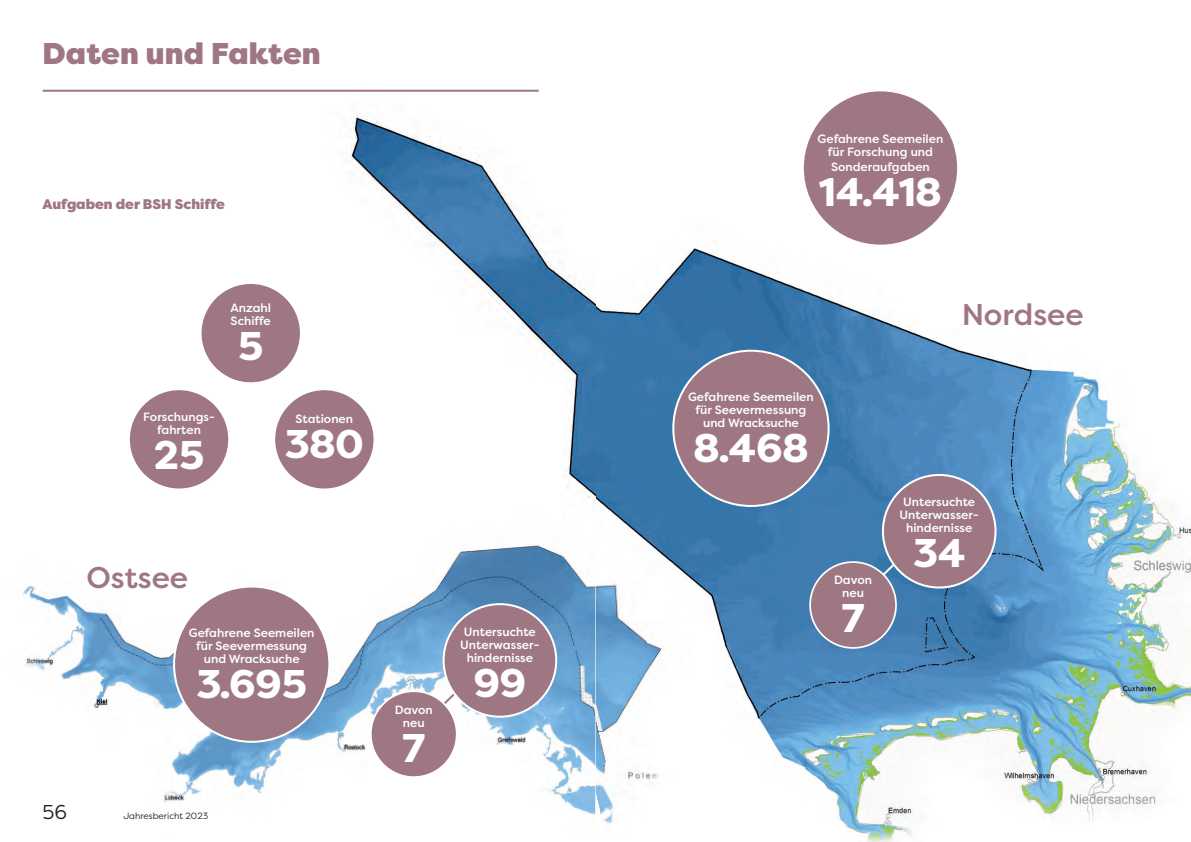
<style>
.page{position:relative;width:1191px;height:842px;background:#fff}
.page>*{position:absolute;margin:0;border:0;box-sizing:border-box;transform-origin:0 0}
.t1{font:800 40px "Filson Pro";letter-spacing:-.02em;color:#fff}
.t2{font:900 30px "Filson Pro";letter-spacing:.005em;color:#9e7783}
.t3{font:500 30px "Filson Pro";color:#9e7783}
.t4{font:20px "Filson Pro";color:#231f20}
.t5{font:900 14px "Filson Pro";color:#9e7783}
.t6{font:500 12px/13px "Filson Pro";color:#fff;text-align:center}
.t7{font:9px "Filson Pro";color:#231f20}
</style>
<div class="page">
<img style="left:194px;top:89px;width:997px;height:753px">
<img style="left:22px;top:500px;width:668px;height:336px">
<div style="left:129px;top:389px;width:100px;height:100px;background:#9e7783;border-radius:50%"></div>
<div style="left:128px;top:388px;width:102px;height:102px;border:2px solid #fff;border-radius:50%"></div>
<div style="left:274px;top:389px;width:100px;height:100px;background:#9e7783;border-radius:50%"></div>
<div style="left:273px;top:388px;width:102px;height:102px;border:2px solid #fff;border-radius:50%"></div>
<div style="left:201px;top:283px;width:100px;height:100px;background:#9e7783;border-radius:50%"></div>
<div style="left:200px;top:282px;width:102px;height:102px;border:2px solid #fff;border-radius:50%"></div>
<div style="left:803px;top:90px;width:155px;height:156px;background:#9e7783;border-radius:50%"></div>
<div style="left:673px;top:351px;width:155px;height:155px;background:#9e7783;border-radius:50%"></div>
<svg style="left:847px;top:523px;width:90px;height:86px;background:#4580b2"></svg>
<div style="left:810px;top:562px;width:86px;height:86px;background:#9e7783;border-radius:50%"></div>
<div style="left:809px;top:561px;width:88px;height:88px;border:2px solid #fff;border-radius:50%"></div>
<div style="left:883px;top:475px;width:112px;height:112px;background:#9e7783;border-radius:50%"></div>
<div style="left:882px;top:474px;width:114px;height:114px;border:2px solid #fff;border-radius:50%"></div>
<svg style="left:408px;top:652px;width:90px;height:86px"></svg>
<div style="left:371px;top:691px;width:86px;height:86px;background:#9e7783;border-radius:50%"></div>
<div style="left:370px;top:690px;width:87px;height:88px;border:2px solid #fff;border-radius:50%"></div>
<div style="left:443px;top:604px;width:113px;height:113px;background:#9e7783;border-radius:50%"></div>
<div style="left:442px;top:603px;width:115px;height:115px;border:2px solid #fff;border-radius:50%"></div>
<div style="left:174px;top:586px;width:155px;height:156px;background:#9e7783;border-radius:50%"></div>
<hr style="left:43px;top:90px;width:496px;height:2px;background:#9e7783">
<h2 class="t2" style="left:43px;top:35px;width:280px">Daten und Fakten</h2>
<p class="t5" style="left:43px;top:195px;width:184px">Aufgaben der BSH Schiffe</p>
<p class="t6" style="left:230px;top:301px;width:42px;text-align:left">Anzahl<br>Schiffe</p>
<h1 class="t1" style="left:238px;top:321px;width:27px">5</h1>
<p class="t6" style="left:143px;top:410px;width:73px">Forschungs&shy;fahrten</p>
<h1 class="t1" style="left:154px;top:430px;width:52px">25</h1>
<p class="t6" style="left:295px;top:412px;width:59px">Stationen</p>
<h1 class="t1" style="left:285px;top:419px;width:81px">380</h1>
<h2 class="t3" style="left:86px;top:557px;width:103px">Ostsee</h2>
<p class="t6" style="left:189px;top:626px;width:127px">Gefahrene Seemeilen für Seevermessung und Wracksuche</p>
<h1 class="t1" style="left:196px;top:659px;width:112px">3.695</h1>
<h3 class="t4" style="left:43px;top:799px;width:26px">56</h3>
<p class="t7" style="left:123px;top:810px;width:86px">Jahresbericht 2023</p>
<p class="t6" style="left:395px;top:703px;width:40px">Davon neu</p>
<h1 class="t1" style="left:402px;top:722px;width:24px">7</h1>
<p class="t6" style="left:460px;top:625px;width:81px">Untersuchte<br>Unterwasser&shy;hindernisse</p>
<h1 class="t1" style="left:473px;top:657px;width:54px">99</h1>
<p class="t6" style="left:817px;top:132px;width:127px">Gefahrene Seemeilen für Forschung und</p>
<p class="t6" style="left:831px;top:160px;width:100px">Sonderaufgaben</p>
<h1 class="t1" style="left:819px;top:167px;width:124px">14.418</h1>
<p class="t6" style="left:688px;top:390px;width:127px">Gefahrene Seemeilen für Seevermessung und Wracksuche</p>
<h1 class="t1" style="left:693px;top:423px;width:117px">8.468</h1>
<h2 class="t3" style="left:961px;top:294px;width:123px">Nordsee</h2>
<p class="t6" style="left:834px;top:573px;width:40px">Davon neu</p>
<h1 class="t1" style="left:841px;top:593px;width:24px">7</h1>
<p class="t6" style="left:899px;top:495px;width:81px">Untersuchte<br>Unterwasser&shy;hindernisse</p>
<h1 class="t1" style="left:913px;top:528px;width:54px">34</h1>
</div>
